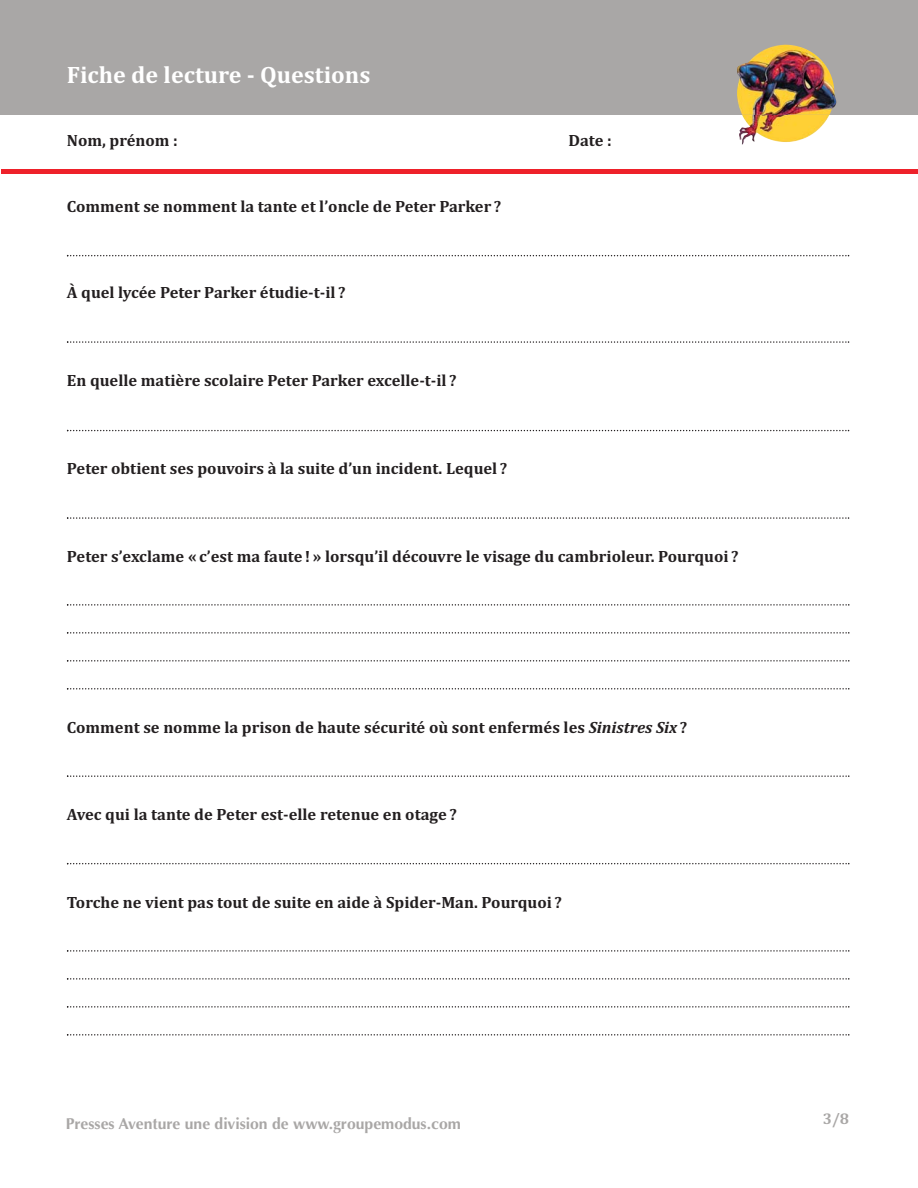
<style>
.page{position:relative;width:918px;height:1188px;background:#fff}
.page>*{position:absolute;margin:0;border:0;box-sizing:border-box;transform-origin:0 0}
.t1{font:700 24px "Cambria";color:#fff}
.t2{font:700 16.5px "Cambria";color:#231f20}
.t3{font:700 15.75px "Optima";color:#a9a7a6}
.t4{font:700 15.75px "Cambria";color:#a9a7a6}
.s1{font-style:italic}
</style>
<div class="page">
<div style="left:0;top:0;width:918px;height:115px;background:#a9a7a6"></div>
<hr style="left:1px;top:169px;width:916px;height:4px;background:#ee212a">
<svg style="left:67px;top:517px;width:782px;height:2px"></svg>
<svg style="left:67px;top:604px;width:783px;height:2px"></svg>
<svg style="left:67px;top:632px;width:783px;height:2px"></svg>
<svg style="left:67px;top:660px;width:783px;height:2px"></svg>
<svg style="left:67px;top:688px;width:783px;height:2px"></svg>
<svg style="left:67px;top:341px;width:782px;height:2px"></svg>
<svg style="left:67px;top:255px;width:782px;height:1px"></svg>
<svg style="left:67px;top:430px;width:782px;height:1px"></svg>
<svg style="left:67px;top:775px;width:783px;height:2px"></svg>
<svg style="left:67px;top:863px;width:783px;height:1px"></svg>
<svg style="left:67px;top:950px;width:783px;height:2px"></svg>
<svg style="left:67px;top:978px;width:783px;height:2px"></svg>
<svg style="left:67px;top:1006px;width:783px;height:2px"></svg>
<svg style="left:67px;top:1034px;width:783px;height:2px"></svg>
<img style="left:770px;top:115px;width:59px;height:27px">
<img style="left:737px;top:46px;width:40px;height:45px">
<h1 class="t1" style="left:67px;top:67px;width:305px">Fiche de lecture - Questions</h1>
<p class="t2" style="left:67px;top:134px;width:113px">Nom, prénom :</p>
<p class="t2" style="left:568px;top:134px;width:45px">Date :</p>
<p class="t2" style="left:67px;top:200px;width:436px">Comment se nomment la tante et l’oncle de Peter Parker ?</p>
<p class="t2" style="left:67px;top:287px;width:280px">À quel lycée Peter Parker étudie-t-il ?</p>
<p class="t2" style="left:67px;top:375px;width:391px">En quelle matière scolaire Peter Parker excelle-t-il ?</p>
<p class="t2" style="left:67px;top:463px;width:442px">Peter obtient ses pouvoirs à la suite d’un incident. Lequel ?</p>
<p class="t2" style="left:67px;top:550px;width:673px">Peter s’exclame « c’est ma faute ! » lorsqu’il découvre le visage du cambrioleur. Pourquoi ?</p>
<p class="t2" style="left:67px;top:721px;width:622px">Comment se nomme la prison de haute sécurité où sont enfermés les <span class="s1">Sinistres Six</span> ?</p>
<p class="t2" style="left:67px;top:809px;width:391px">Avec qui la tante de Peter est-elle retenue en otage ?</p>
<p class="t2" style="left:67px;top:896px;width:497px">Torche ne vient pas tout de suite en aide à Spider-Man. Pourquoi ?</p>
<p class="t3" style="left:66px;top:1117px;width:397px">Presses Aventure une division de www.groupemodus.com</p>
<p class="t4" style="left:823px;top:1113px;width:28px">3/8</p>
</div>
